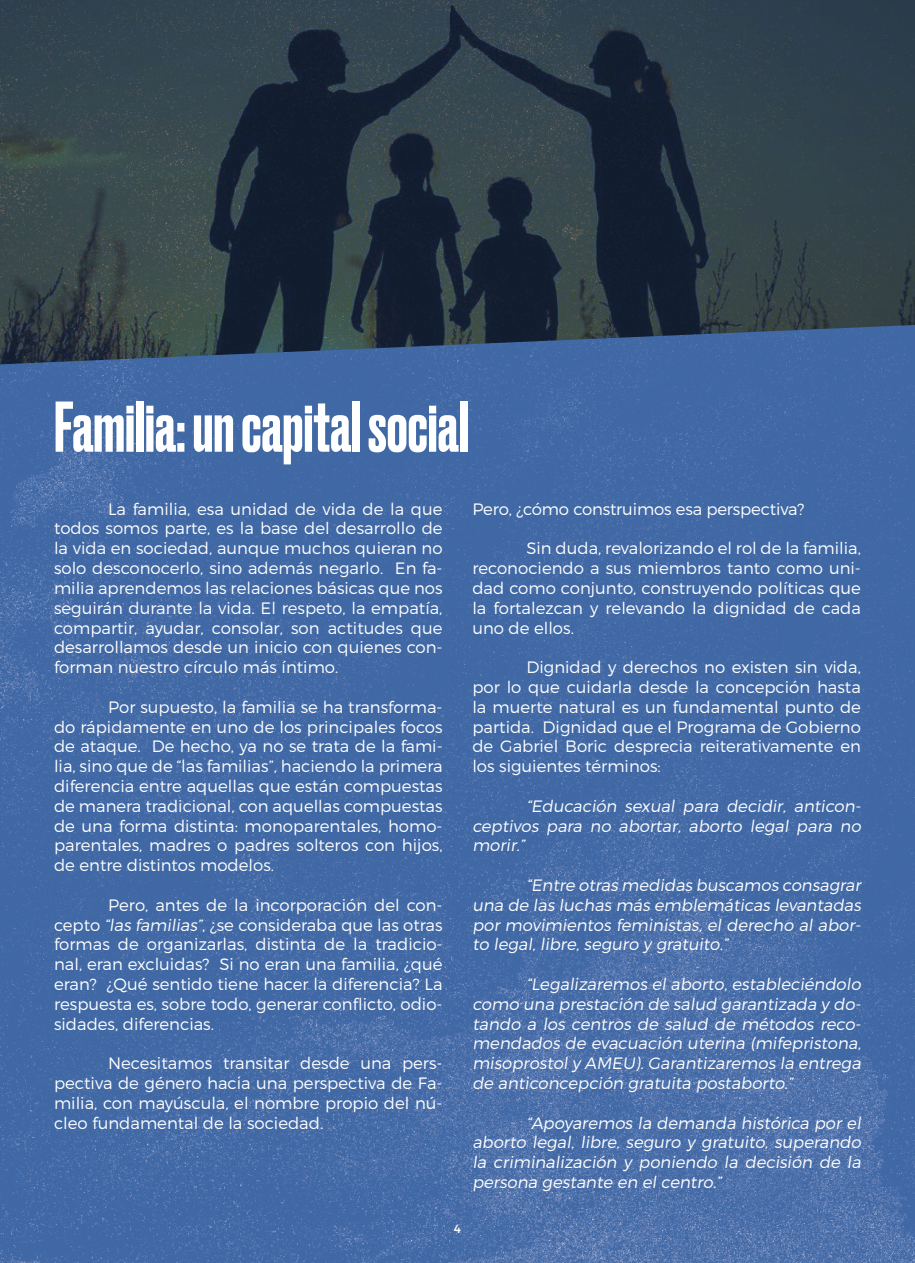
<style>
.page{position:relative;width:915px;height:1263px;background:#fff}
.page>*{position:absolute;margin:0;border:0;box-sizing:border-box;transform-origin:0 0}
.t1{font:500 67.5px "Druk";color:#fff}
.t2{font:16.5px/19.8px "Trueno Lt";color:#fff;text-align:justify}
.t3{font:16.5px/19.8px "Trueno Lt It";color:#fff;text-align:justify}
.t4{font:12px "Trueno Rg";color:#fff}
.s1{font-family:"Trueno Lt It"}
</style>
<div class="page">
<img style="left:0;top:365px;width:914px;height:898px">
<img style="left:0;top:0;width:914px;height:364px">
<h1 class="t1" style="left:54px;top:381px;width:416px">Familia: un capital social</h1>
<p class="t2" style="left:54px;top:499px;width:390px;text-indent:54px">La familia, esa unidad de vida de la que todos somos parte, es la base del desarrollo de la vida en sociedad, aunque muchos quieran no solo desconocerlo, sino además negarlo. En fa&shy;milia aprendemos las relaciones básicas que nos seguirán durante la vida. El respeto, la empatía, compartir, ayudar, consolar, son actitudes que desarrollamos desde un inicio con quienes con&shy;forman nuestro círculo más íntimo.</p>
<p class="t2" style="left:54px;top:697px;width:390px;text-indent:54px">Por supuesto, la familia se ha transforma&shy;do rápidamente en uno de los principales focos de ataque. De hecho, ya no se trata de la fami&shy;lia, sino que de “las familias”, haciendo la primera diferencia entre aquellas que están compuestas de manera tradicional, con aquellas compuestas de una forma distinta: monoparentales, homo&shy;parentales, madres o padres solteros con hijos, de entre distintos modelos.</p>
<p class="t2" style="left:54px;top:895px;width:390px;text-indent:54px">Pero, antes de la incorporación del con&shy;cepto <span class="s1">“las familias”</span>, ¿se consideraba que las otras formas de organizarlas, distinta de la tradicio&shy;nal, eran excluidas? Si no eran una familia, ¿qué eran? ¿Qué sentido tiene hacer la diferencia? La respuesta es, sobre todo, generar conflicto, odio&shy;sidades, diferencias.</p>
<p class="t2" style="left:54px;top:1053px;width:390px;text-indent:54px">Necesitamos transitar desde una pers&shy;pectiva de género hacia una perspectiva de Fa&shy;milia, con mayúscula, el nombre propio del nú&shy;cleo fundamental de la sociedad.</p>
<p class="t2" style="left:472px;top:499px;width:333px">Pero, ¿cómo construimos esa perspectiva?</p>
<p class="t2" style="left:472px;top:538px;width:390px;text-indent:54px">Sin duda, revalorizando el rol de la familia, reconociendo a sus miembros tanto como uni&shy;dad como conjunto, construyendo políticas que la fortalezcan y relevando la dignidad de cada uno de ellos.</p>
<p class="t2" style="left:472px;top:657px;width:390px;text-indent:54px">Dignidad y derechos no existen sin vida, por lo que cuidarla desde la concepción hasta la muerte natural es un fundamental punto de partida. Dignidad que el Programa de Gobierno de Gabriel Boric desprecia reiterativamente en los siguientes términos:</p>
<p class="t3" style="left:472px;top:796px;width:390px;text-indent:54px">“Educación sexual para decidir, anticon&shy;ceptivos para no abortar, aborto legal para no morir.”</p>
<p class="t3" style="left:472px;top:875px;width:390px;text-indent:54px">“Entre otras medidas buscamos consagrar una de las luchas más emblemáticas levantadas por movimientos feministas, el derecho al abor&shy;to legal, libre, seguro y gratuito.”</p>
<p class="t3" style="left:472px;top:974px;width:390px;text-indent:54px">“Legalizaremos el aborto, estableciéndolo como una prestación de salud garantizada y do&shy;tando a los centros de salud de métodos reco&shy;mendados de evacuación uterina (mifepristona, misoprostol y AMEU). Garantizaremos la entrega de anticoncepción gratuita postaborto.”</p>
<p class="t3" style="left:472px;top:1112px;width:390px;text-indent:54px">“Apoyaremos la demanda histórica por el aborto legal, libre, seguro y gratuito, superando la criminalización y poniendo la decisión de la persona gestante en el centro.”</p>
<p class="t4" style="left:453px;top:1222px;width:9px">4</p>
</div>
